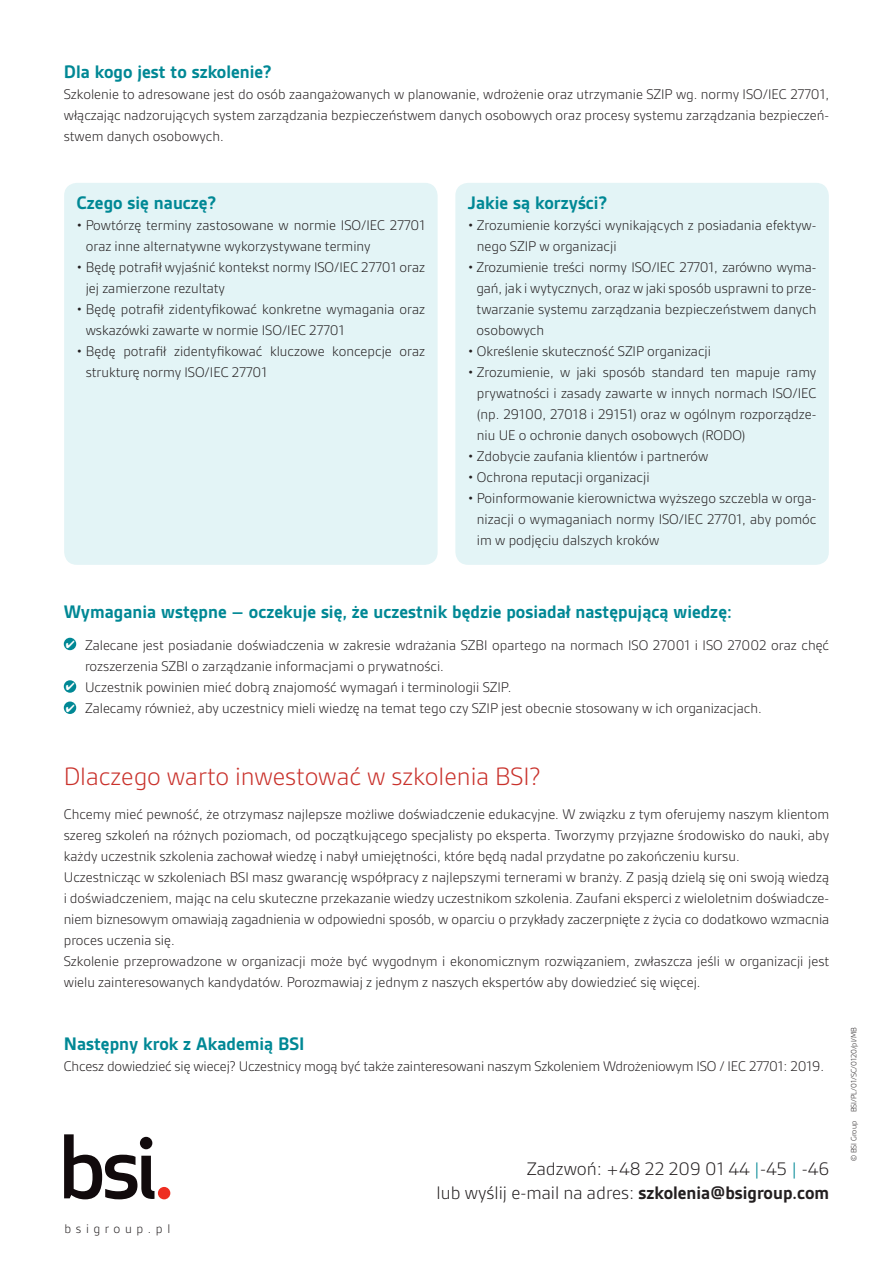
<style>
.page{position:relative;width:893px;height:1263px;background:#fff}
.page>*{position:absolute;margin:0;border:0;box-sizing:border-box;transform-origin:0 0}
.t1{font:300 27px "BSI Gesta";color:#c9312b}
.tekst_10_14{font:700 19.5px "BSI Gesta";color:#008895}
.tekst_8_int10{font:300 19.5px "BSI Gesta";color:#231f20}
.tekst_10_14-2{font:300 15px/21px "BSI Gesta";color:#231f20}
.t2{font:300 13.5px "BSI Gesta";letter-spacing:.34em;color:#231f20}
.t3{font:300 8.25px "BSI Gesta";letter-spacing:-.005em;color:#231f20}
.s1{color:#008895}
.s2{font-weight:700}
</style>
<div class="page">
<svg style="left:64px;top:1134px;width:90px;height:65px"></svg>
<div style="left:158px;top:1187px;width:12px;height:12px;background:#ee2e22;border-radius:50%"></div>
<div style="left:64px;top:183px;width:374px;height:382px;background:#e3f4f6;border-radius:13px"></div>
<div style="left:455px;top:183px;width:374px;height:382px;background:#e3f4f6;border-radius:13px"></div>
<div style="left:64px;top:638px;width:12px;height:12px;background:#008895;border-radius:50%"></div>
<svg style="left:64px;top:680px;width:12px;height:13px"></svg>
<svg style="left:64px;top:701px;width:12px;height:13px"></svg>
<svg style="left:66px;top:683px;width:8px;height:8px"></svg>
<svg style="left:66px;top:704px;width:8px;height:8px"></svg>
<p class="tekst_10_14" style="left:64px;top:61px;width:210px">Dla kogo jest to szkolenie?</p>
<p class="tekst_10_14-2" style="left:64px;top:84px;width:767px;text-align:justify">Szkolenie to adresowane jest do osób zaangażowanych w planowanie, wdrożenie oraz utrzymanie SZIP wg. normy ISO/IEC 27701, włączając nadzorujących system zarządzania bezpieczeństwem danych osobowych oraz procesy systemu zarządzania bezpieczeń&shy;stwem danych osobowych.</p>
<p class="tekst_10_14" style="left:77px;top:192px;width:141px">Czego się nauczę?</p>
<p class="tekst_10_14-2" style="left:86px;top:214px;width:341px;text-indent:-9px">• Powtórzę terminy zastosowane w normie ISO/IEC 27701 oraz inne alternatywne wykorzystywane terminy</p>
<p class="tekst_10_14-2" style="left:86px;top:256px;width:341px;text-indent:-9px">• Będę potrafił wyjaśnić kontekst normy ISO/IEC 27701 oraz jej zamierzone rezultaty</p>
<p class="tekst_10_14-2" style="left:86px;top:298px;width:341px;text-indent:-9px">• Będę potrafił zidentyfikować konkretne wymagania oraz wskazówki zawarte w normie ISO/IEC 27701</p>
<p class="tekst_10_14-2" style="left:86px;top:340px;width:341px;text-indent:-9px">• Będę potrafił zidentyfikować kluczowe koncepcje oraz strukturę normy ISO/IEC 27701</p>
<p class="tekst_10_14" style="left:468px;top:192px;width:141px">Jakie są korzyści?</p>
<p class="tekst_10_14-2" style="left:477px;top:214px;width:341px;text-indent:-9px">• Zrozumienie korzyści wynikających z posiadania efektyw&shy;nego SZIP w organizacji</p>
<p class="tekst_10_14-2" style="left:477px;top:256px;width:341px;text-align:justify;text-indent:-9px">• Zrozumienie treści normy ISO/IEC 27701, zarówno wyma&shy;gań, jak i wytycznych, oraz w jaki sposób usprawni to prze&shy;twarzanie systemu zarządzania bezpieczeństwem danych osobowych</p>
<p class="tekst_10_14-2" style="left:468px;top:340px;width:245px">• Określenie skuteczność SZIP organizacji</p>
<p class="tekst_10_14-2" style="left:477px;top:361px;width:341px;text-align:justify;text-indent:-9px">• Zrozumienie, w jaki sposób standard ten mapuje ramy prywatności i zasady zawarte w innych normach ISO/IEC (np. 29100, 27018 i 29151) oraz w ogólnym rozporządze&shy;niu UE o ochronie danych osobowych (RODO)</p>
<p class="tekst_10_14-2" style="left:468px;top:445px;width:242px">• Zdobycie zaufania klientów i partnerów</p>
<p class="tekst_10_14-2" style="left:468px;top:466px;width:183px">• Ochrona reputacji organizacji</p>
<p class="tekst_10_14-2" style="left:477px;top:487px;width:341px;text-align:justify;text-indent:-9px">• Poinformowanie kierownictwa wyższego szczebla w orga&shy;nizacji o wymaganiach normy ISO/IEC 27701, aby pomóc im w podjęciu dalszych kroków</p>
<p class="tekst_10_14" style="left:64px;top:601px;width:669px">Wymagania wstępne – oczekuje się, że uczestnik będzie posiadał następującą wiedzę:</p>
<p class="tekst_10_14-2" style="left:85px;top:634px;width:745px">Zalecane jest posiadanie doświadczenia w zakresie wdrażania SZBI opartego na normach ISO 27001 i ISO 27002 oraz chęć rozszerzenia SZBI o zarządzanie informacjami o prywatności.</p>
<p class="tekst_10_14-2" style="left:85px;top:676px;width:428px">Uczestnik powinien mieć dobrą znajomość wymagań i terminologii SZIP.</p>
<p class="tekst_10_14-2" style="left:85px;top:697px;width:678px">Zalecamy również, aby uczestnicy mieli wiedzę na temat tego czy SZIP jest obecnie stosowany w ich organizacjach.</p>
<p class="t1" style="left:64px;top:762px;width:478px">Dlaczego warto inwestować w szkolenia BSI?</p>
<p class="tekst_10_14-2" style="left:64px;top:804px;width:767px;text-align:justify">Chcemy mieć pewność, że otrzymasz najlepsze możliwe doświadczenie edukacyjne. W związku z tym oferujemy naszym klientom szereg szkoleń na różnych poziomach, od początkującego specjalisty po eksperta. Tworzymy przyjazne środowisko do nauki, aby każdy uczestnik szkolenia zachował wiedzę i nabył umiejętności, które będą nadal przydatne po zakończeniu kursu.</p>
<p class="tekst_10_14-2" style="left:64px;top:867px;width:767px;text-align:justify">Uczestnicząc w szkoleniach BSI masz gwarancję współpracy z najlepszymi ternerami w branży. Z pasją dzielą się oni swoją wiedzą i doświadczeniem, mając na celu skuteczne przekazanie wiedzy uczestnikom szkolenia. Zaufani eksperci z wieloletnim doświadcze&shy;niem biznesowym omawiają zagadnienia w odpowiedni sposób, w oparciu o przykłady zaczerpnięte z życia co dodatkowo wzmacnia proces uczenia się.</p>
<p class="tekst_10_14-2" style="left:64px;top:951px;width:767px">Szkolenie przeprowadzone w organizacji może być wygodnym i ekonomicznym rozwiązaniem, zwłaszcza jeśli w organizacji jest wielu zainteresowanych kandydatów. Porozmawiaj z jednym z naszych ekspertów aby dowiedzieć się więcej.</p>
<p class="tekst_10_14" style="left:64px;top:1033px;width:242px">Następny krok z Akademią BSI</p>
<p class="tekst_10_14-2" style="left:64px;top:1056px;width:762px">Chcesz dowiedzieć się wiecej? Uczestnicy mogą być także zainteresowani naszym Szkoleniem Wdrożeniowym ISO / IEC 27701: 2019.</p>
<p class="t2" style="left:64px;top:1221px;width:107px">bsigroup.pl</p>
<p class="tekst_8_int10" style="left:527px;top:1158px;width:304px">Zadzwoń: +48 22 209 01 44 <span class="s1">|</span>-45 <span class="s1">|</span> -46</p>
<p class="tekst_8_int10" style="left:437px;top:1182px;width:394px">lub wyślij e-mail na adres: <span class="s2">szkolenia@bsigroup.com</span></p>
<p class="t3" style="left:849px;top:1161px;width:136px;rotate:-90deg">© BSI Group BSI/PL/01/SC/0120/pl/MB</p>
</div>
